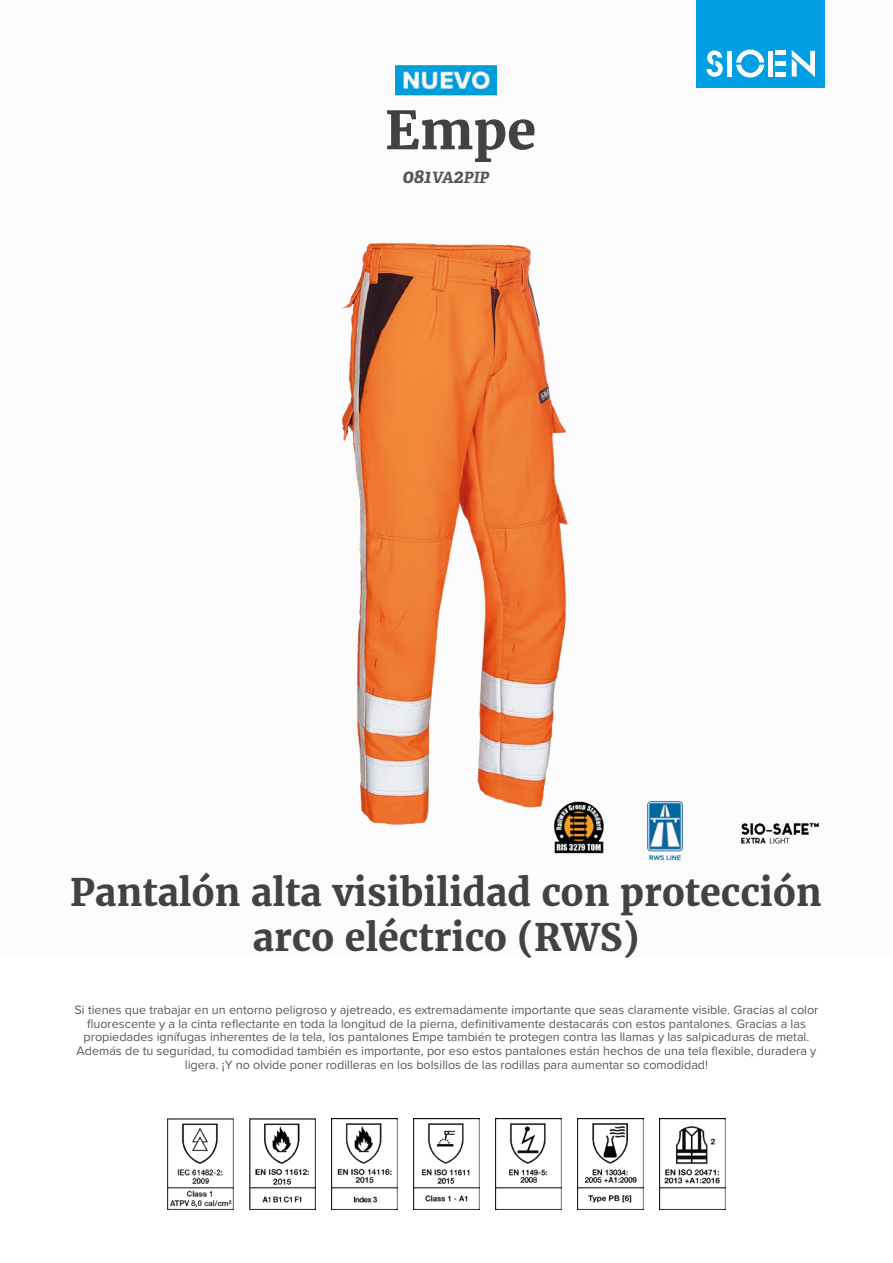
<style>
.page{position:relative;width:893px;height:1263px;background:#fff}
.page>*{position:absolute;margin:0;border:0;box-sizing:border-box;transform-origin:0 0}
.t1{font:700 52.5px "Merriweather";color:#424243}
.t2{font:700 37.5px/45px "Merriweather";color:#424243;text-align:center}
.t3{font:italic 700 15.6px "Adelle";color:#575756}
.t4{font:12.6px/13.6px "Proxima Nova";color:#575756;text-align:center}
.s1{font-size:19.5px}
</style>
<div class="page">
<div style="left:697px;top:0;width:128px;height:88px;background:#009fe3"></div>
<svg style="left:707px;top:50px;width:16px;height:27px"></svg>
<svg style="left:736px;top:50px;width:28px;height:28px"></svg>
<div style="left:727px;top:51px;width:5px;height:26px;background:#fff"></div>
<div style="left:768px;top:51px;width:5px;height:26px;background:#fff"></div>
<div style="left:775px;top:72px;width:11px;height:5px;background:#fff"></div>
<div style="left:775px;top:61px;width:11px;height:5px;background:#fff"></div>
<hr style="left:775px;top:51px;width:11px;height:4px;background:#fff">
<svg style="left:792px;top:50px;width:23px;height:27px"></svg>
<img style="left:741px;top:822px;width:79px;height:22px">
<img style="left:167px;top:1118px;width:66px;height:92px">
<img style="left:249px;top:1118px;width:67px;height:92px">
<img style="left:331px;top:1118px;width:66px;height:92px">
<img style="left:413px;top:1118px;width:67px;height:92px">
<img style="left:495px;top:1118px;width:67px;height:92px">
<img style="left:577px;top:1118px;width:67px;height:92px">
<img style="left:659px;top:1118px;width:67px;height:92px">
<img style="left:341px;top:242px;width:343px;height:619px">
<img style="left:395px;top:65px;width:102px;height:32px">
<h1 class="t1" style="left:385px;top:95px;width:152px">Empe</h1>
<p class="t3" style="left:403px;top:168px;width:88px"><span class="s1">081</span>VA<span class="s1">2</span>PIP</p>
<h2 class="t2" style="left:70px;top:869px;width:753px">Pantalón alta visibilidad con protección arco eléctrico (RWS)</h2>
<p class="t4" style="left:75px;top:1002px;width:745px">Si tienes que trabajar en un entorno peligroso y ajetreado, es extremadamente importante que seas claramente visible. Gracias al color fluorescente y a la cinta reflectante en toda la longitud de la pierna, definitivamente destacarás con estos pantalones. Gracias a las propiedades ignífugas inherentes de la tela, los pantalones Empe también te protegen contra las llamas y las salpicaduras de metal.<br>Además de tu seguridad, tu comodidad también es importante, por eso estos pantalones están hechos de una tela flexible, duradera y ligera. ¡Y no olvide poner rodilleras en los bolsillos de las rodillas para aumentar so comodidad!</p>
</div>
